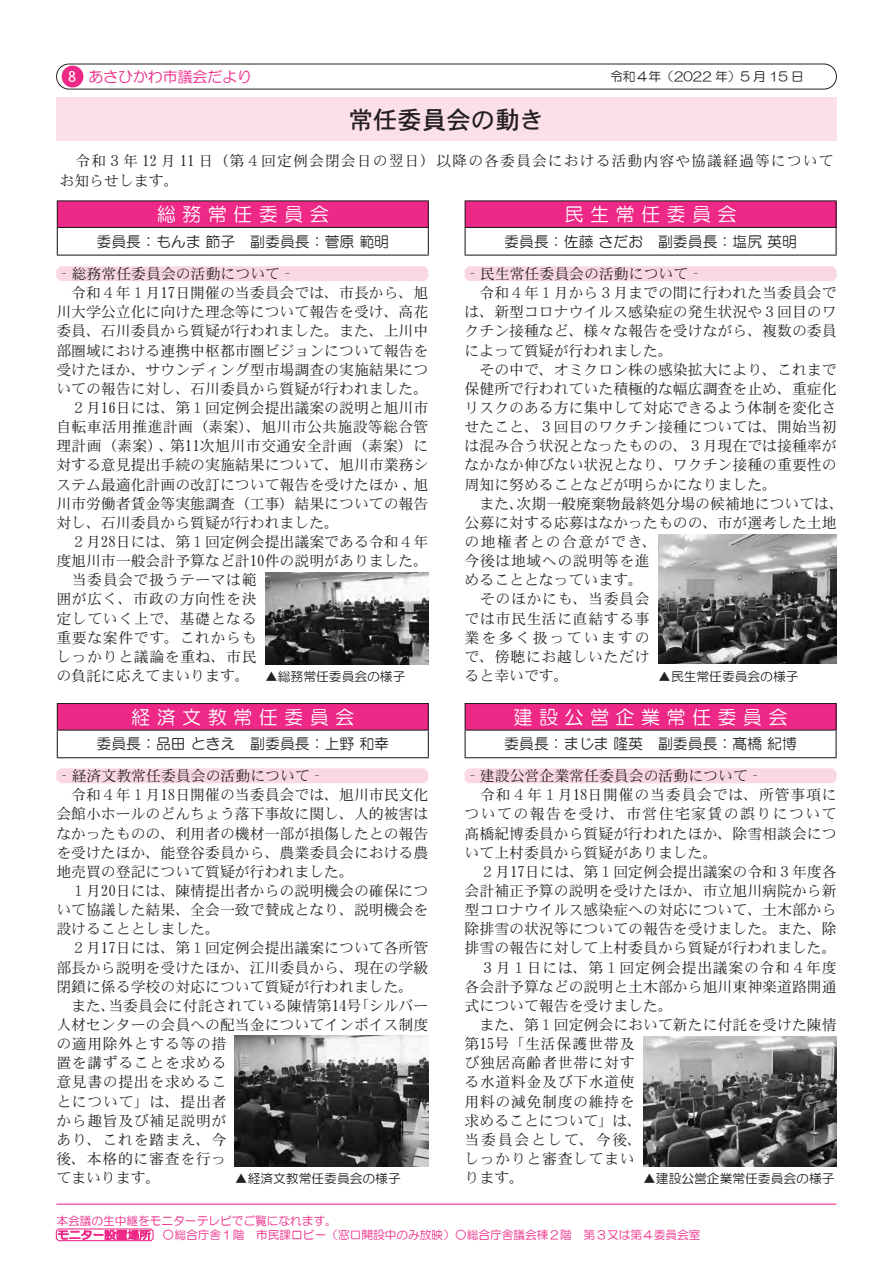
<style>
.page{position:relative;width:893px;height:1263px;background:#fff}
.page>*{position:absolute;margin:0;border:0;box-sizing:border-box;transform-origin:0 0}
.t1{font:24.45px "DFHS Gothic W5 WIN RKSJ H";color:#231f20}
.t2{font:19.2px "HG Maru Gothic MPRO";color:#fff}
.t3{font:14.85px/19.2px "DFHS Mincho W3 WIN RKSJ H";color:#231f20}
.t4{font:14.85px/32.4px "HG Maru Gothic MPRO";color:#231f20}
.t5{font:14.85px "DFHS Mincho W3 WIN RKSJ H";letter-spacing:.045em;color:#231f20}
.t6{font:14.85px/20.2px "DFHS Mincho W3 WIN RKSJ H";letter-spacing:.07em;color:#231f20}
.t7{font:14.85px "DFHS Mincho W3 WIN RKSJ H";letter-spacing:.055em;color:#231f20}
.t8{font:14.85px "DFHS Mincho W3 WIN RKSJ H";letter-spacing:.095em;color:#231f20}
.t9{font:14.85px "HG Maru Gothic MPRO";color:#ed2886}
.t10{font:14.85px "DFHS Mincho W3 WIN RKSJ H";letter-spacing:.06em;color:#231f20}
.t11{font:14.85px "DFHS Mincho W3 WIN RKSJ H";letter-spacing:.115em;color:#231f20}
.t12{font:12.75px "HG Maru Gothic MPRO";color:#231f20}
.t13{font:11.7px/13.8px "HG Maru Gothic MPRO";color:#ed2886}
.s1{font-family:"DFHS Gothic W5 WIN RKSJ H";color:#fff}
.s2{font-family:"HG Maru Gothic MPRO";font-size:12.75px}
.s3{font-family:"DFHS Mincho W3 WIN RKSJ H"}
.s4{font-size:10.5px}
</style>
<div class="page">
<div style="left:56px;top:64px;width:781px;height:25px;border:1px solid #231f20;border-radius:13px"></div>
<div style="left:62px;top:66px;width:21px;height:21px;background:#ed2886;border-radius:50%"></div>
<hr style="left:56px;top:1203px;width:781px;height:2px;background:#ed2886">
<div style="left:56px;top:97px;width:781px;height:44px;background:#fbe0e9"></div>
<div style="left:57px;top:703px;width:371px;height:27px;background:#ed2886"></div>
<hr style="left:57px;top:703px;width:372px;height:1px;background:#231f20">
<hr style="left:57px;top:729px;width:372px;height:2px;background:#231f20">
<svg style="left:57px;top:704px;width:1px;height:53px"></svg>
<svg style="left:428px;top:704px;width:1px;height:53px"></svg>
<hr style="left:57px;top:757px;width:372px;height:1px;background:#231f20">
<div style="left:465px;top:703px;width:371px;height:27px;background:#ed2886"></div>
<hr style="left:465px;top:703px;width:372px;height:1px;background:#231f20">
<hr style="left:465px;top:729px;width:372px;height:2px;background:#231f20">
<svg style="left:465px;top:704px;width:1px;height:53px"></svg>
<svg style="left:836px;top:704px;width:1px;height:53px"></svg>
<hr style="left:465px;top:757px;width:372px;height:1px;background:#231f20">
<svg style="left:55px;top:1228px;width:99px;height:14px"></svg>
<div style="left:57px;top:201px;width:371px;height:26px;background:#ed2886"></div>
<hr style="left:57px;top:200px;width:372px;height:1px;background:#231f20">
<hr style="left:57px;top:227px;width:372px;height:1px;background:#231f20">
<svg style="left:57px;top:201px;width:1px;height:54px"></svg>
<svg style="left:428px;top:201px;width:1px;height:54px"></svg>
<hr style="left:57px;top:255px;width:372px;height:1px;background:#231f20">
<svg style="left:56px;top:768px;width:372px;height:15px;background:#fad9e2"></svg>
<svg style="left:56px;top:266px;width:372px;height:15px;background:#fad8e2"></svg>
<img style="left:265px;top:573px;width:164px;height:91px">
<img style="left:235px;top:1035px;width:193px;height:131px">
<div style="left:465px;top:201px;width:371px;height:26px;background:#ed2886"></div>
<hr style="left:465px;top:200px;width:372px;height:1px;background:#231f20">
<hr style="left:465px;top:227px;width:372px;height:1px;background:#231f20">
<svg style="left:465px;top:201px;width:1px;height:54px"></svg>
<svg style="left:836px;top:201px;width:1px;height:54px"></svg>
<hr style="left:465px;top:255px;width:372px;height:1px;background:#231f20">
<svg style="left:465px;top:266px;width:372px;height:15px;background:#fad8e2"></svg>
<svg style="left:465px;top:768px;width:372px;height:15px;background:#fad9e2"></svg>
<img style="left:658px;top:534px;width:179px;height:130px">
<img style="left:643px;top:1036px;width:194px;height:130px">
<p class="t9" style="left:69px;top:69px;width:185px"><span class="s1">8</span> あさひかわ市議会だより</p>
<p class="t12" style="left:610px;top:70px;width:195px">令和４年（2022 年）5 月 15 日</p>
<p class="t1" style="left:349px;top:107px;width:197px">常任委員会の動き</p>
<p class="t6" style="left:60px;top:150px;width:775px">　令和３年 12 月 11 日（第４回定例会閉会日の翌日）以降の各委員会における活動内容や協議経過等についてお知らせします。</p>
<p class="t2" style="left:157px;top:205px;width:174px">総 務 常 任 委 員 会</p>
<p class="t4" style="left:96px;top:225px;width:294px">委員長：もんま 節子　副委員長：菅原 範明</p>
<p class="t3" style="left:56px;top:264px;width:374px">‐総務常任委員会の活動について‐<br>　令和４年１月17日開催の当委員会では、市長から、旭川大学公立化に向けた理念等について報告を受け、高花委員、石川委員から質疑が行われました。また、上川中部圏域における連携中枢都市圏ビジョンについて報告を受けたほか、サウンディング型市場調査の実施結果についての報告に対し、石川委員から質疑が行われました。　２月16日には、第１回定例会提出議案の説明と旭川市自転車活用推進計画（素案）、旭川市公共施設等総合管理計画（素案）、第11次旭川市交通安全計画（素案）に対する意見提出手続の実施結果について、旭川市業務システム最適化計画の改訂について報告を受けたほか、旭川市労働者賃金等実態調査（工事）結果についての報告対し、石川委員から質疑が行われました。<br>　２月28日には、第１回定例会提出議案である令和４年度旭川市一般会計予算など計10件の説明がありました。　当委員会で扱うテーマは範<br>囲が広く、市政の方向性を決<br>定していく上で、基礎となる<br>重要な案件です。これからも<br>しっかりと議論を重ね、市民<br>の負託に応えてまいります。 <span class="s2">▲総務常任委員会の様子</span></p>
<p class="t2" style="left:131px;top:707px;width:225px">経 済 文 教 常 任 委 員 会</p>
<p class="t4" style="left:96px;top:728px;width:294px">委員長：品田 ときえ　副委員長：上野 和幸</p>
<p class="t3" style="left:56px;top:766px;width:374px">‐経済文教常任委員会の活動について‐<br>　令和４年１月18日開催の当委員会では、旭川市民文化会館小ホールのどんちょう落下事故に関し、人的被害はなかったものの、利用者の機材一部が損傷したとの報告を受けたほか、能登谷委員から、農業委員会における農地売買の登記について質疑が行われました。<br>　１月20日には、陳情提出者からの説明機会の確保について協議した結果、全会一致で賛成となり、説明機会を設けることとしました。<br>　２月17日には、第１回定例会提出議案について各所管部長から説明を受けたほか、江川委員から、現在の学級閉鎖に係る学校の対応について質疑が行われました。　また、当委員会に付託されている陳情第14号「シルバー人材センターの会員への配当金についてインボイス制度の適用除外とする等の措<br>置を講ずることを求める<br>意見書の提出を求めるこ<br>とについて」は、提出者<br>から趣旨及び補足説明が<br>あり、これを踏まえ、今<br>後、本格的に審査を行っ<br>てまいります。</p>
<p class="t12" style="left:235px;top:1172px;width:167px">▲経済文教常任委員会の様子</p>
<p class="t2" style="left:565px;top:205px;width:174px">民 生 常 任 委 員 会</p>
<p class="t4" style="left:465px;top:225px;width:333px;text-indent:39px">委員長：佐藤 さだお　副委員長：塩尻 英明<span class="s3">‐民生常任委員会の活動について‐</span></p>
<p class="t3" style="left:465px;top:283px;width:381px">　令和４年１月から３月までの間に行われた当委員会では、新型コロナウイルス感染症の発生状況や３回目のワクチン接種など、様々な報告を受けながら、複数の委員によって質疑が行われました。<br>　その中で、オミクロン株の感染拡大により、これまで保健所で行われていた積極的な幅広調査を止め、重症化リスクのある方に集中して対応できるよう体制を変化させたこと、３回目のワクチン接種については、開始当初は混み合う状況となったものの、３月現在では接種率がなかなか伸びない状況となり、ワクチン接種の重要性の周知に努めることなどが明らかになりました。<br>　また、次期一般廃棄物最終処分場の候補地については、公募に対する応募はなかったものの、市が選考した土地の地権者との合意ができ、<br>今後は地域への説明等を進<br>めることとなっています。<br>　そのほかにも、当委員会<br>では市民生活に直結する事<br>業を多く扱っていますの<br>で、傍聴にお越しいただけ<br>ると幸いです。</p>
<p class="t12" style="left:658px;top:670px;width:142px">▲民生常任委員会の様子</p>
<p class="t2" style="left:514px;top:707px;width:275px">建 設 公 営 企 業 常 任 委 員 会</p>
<p class="t4" style="left:504px;top:728px;width:294px">委員長：まじま 隆英　副委員長：髙橋 紀博</p>
<p class="t3" style="left:465px;top:766px;width:299px">‐建設公営企業常任委員会の活動について‐</p>
<p class="t7" style="left:465px;top:787px;width:374px">　令和４年１月18日開催の当委員会では、所管事項に</p>
<p class="t8" style="left:465px;top:807px;width:373px">ついての報告を受け、市営住宅家賃の誤りについて</p>
<p class="t3" style="left:465px;top:824px;width:374px">髙橋紀博委員から質疑が行われたほか、除雪相談会につ</p>
<p class="t3" style="left:465px;top:843px;width:254px">いて上村委員から質疑がありました。</p>
<p class="t3" style="left:480px;top:862px;width:358px">２月17日には、第１回定例会提出議案の令和３年度各</p>
<p class="t3" style="left:465px;top:881px;width:374px">会計補正予算の説明を受けたほか、市立旭川病院から新</p>
<p class="t3" style="left:465px;top:900px;width:374px">型コロナウイルス感染症への対応について、土木部から</p>
<p class="t3" style="left:465px;top:919px;width:374px">除排雪の状況等についての報告を受けました。また、除</p>
<p class="t3" style="left:465px;top:938px;width:374px">排雪の報告に対して上村委員から質疑が行われました。</p>
<p class="t5" style="left:480px;top:960px;width:358px">３月１日には、第１回定例会提出議案の令和４年度</p>
<p class="t3" style="left:465px;top:977px;width:374px">各会計予算などの説明と土木部から旭川東神楽道路開通</p>
<p class="t3" style="left:465px;top:996px;width:210px">式について報告を受けました。</p>
<p class="t3" style="left:465px;top:1015px;width:374px">　また、第１回定例会において新たに付託を受けた陳情</p>
<p class="t10" style="left:465px;top:1036px;width:172px">第15号「生活保護世帯及</p>
<p class="t5" style="left:465px;top:1055px;width:172px">び独居高齢者世帯に対す</p>
<p class="t5" style="left:465px;top:1075px;width:172px">る水道料金及び下水道使</p>
<p class="t5" style="left:465px;top:1094px;width:172px">用料の減免制度の維持を</p>
<p class="t3" style="left:465px;top:1111px;width:179px">求めることについて」は、</p>
<p class="t11" style="left:465px;top:1132px;width:179px">当委員会として、今後、</p>
<p class="t5" style="left:465px;top:1151px;width:172px">しっかりと審査してまい</p>
<p class="t3" style="left:465px;top:1168px;width:61px">ります。</p>
<p class="t12" style="left:643px;top:1172px;width:193px">▲建設公営企業常任委員会の様子</p>
<p class="t13" style="left:56px;top:1214px;width:646px">本会議の生中継をモニターテレビでご覧になれます。<br><span class="s4">モニター設置場所</span>　○総合庁舎１階　市民課ロビー（窓口開設中のみ放映）○総合庁舎議会棟２階　第３又は第４委員会室</p>
</div>
